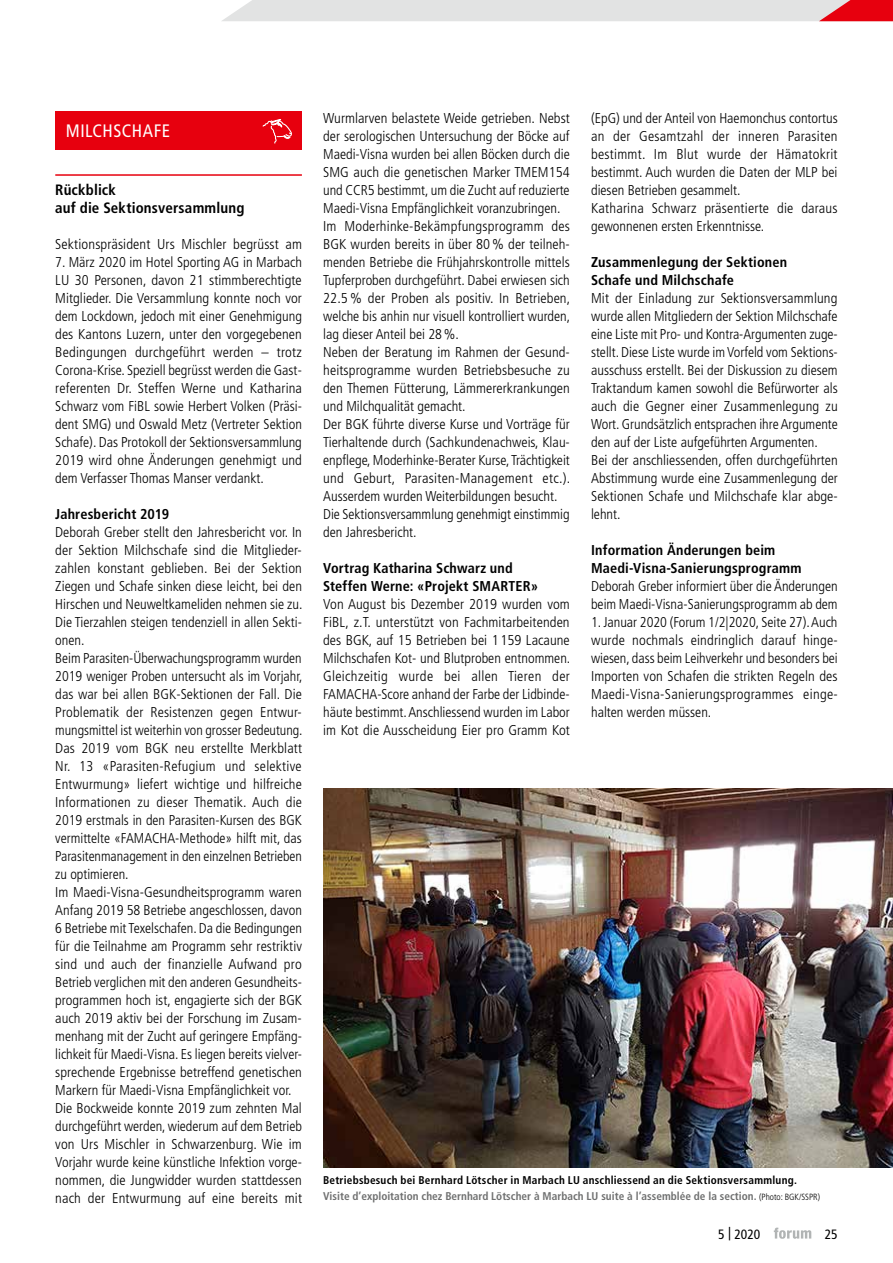
<style>
.page{position:relative;width:893px;height:1263px;background:#fff}
.page>*{position:absolute;margin:0;border:0;box-sizing:border-box;transform-origin:0 0}
.t1{font:condensed 18px "Frutiger LT Std";letter-spacing:.025em;color:#fff}
.t2{font:700 condensed 15px/18px "Frutiger LT Std";letter-spacing:.01em;color:#000}
.t3{font:300 condensed 14.25px/18px "Frutiger LT Std";color:#000}
.t4{font:700 condensed 14.25px/18px "Frutiger LT Std";letter-spacing:.01em;color:#000}
.t5{font:condensed 13.5px "Frutiger LT Std";color:#000}
.t6{font:700 condensed 11.25px/15.8px "Frutiger LT Std";letter-spacing:.015em;color:#000}
.s1{color:#6f7070}
.s2{font-weight:300;font-size:9px}
</style>
<div class="page">
<svg style="left:774px;top:1227px;width:37px;height:12px"></svg>
<div style="left:55px;top:111px;width:247px;height:39px;background:#e7000e"></div>
<svg style="left:263px;top:119px;width:29px;height:24px"></svg>
<hr style="left:55px;top:174px;width:247px;height:2px;background:#e7000e">
<img style="left:323px;top:789px;width:570px;height:378px">
<svg style="left:222px;top:0;width:671px;height:21px"></svg>
<p class="t1" style="left:66px;top:121px;width:106px">MILCHSCHAFE</p>
<p class="t2" style="left:55px;top:181px;width:191px">Rückblick<br>auf die Sektionsversammlung</p>
<p class="t3" style="left:55px;top:235px;width:248px">Sektionspräsident Urs Mischler begrüsst am</p>
<p class="t3" style="left:55px;top:253px;width:248px;text-align:justify">7. März 2020 im Hotel Sporting AG in Marbach LU 30 Personen, davon 21 stimmberechtigte Mitglieder. Die Versammlung konnte noch vor dem Lockdown, jedoch mit einer Genehmigung des Kantons Luzern, unter den vorgegebenen Bedingungen durchgeführt werden – trotz Corona-Krise. Speziell begrüsst werden die Gast&shy;referenten Dr. Steffen Werne und Katharina Schwarz vom FiBL sowie Herbert Volken (Präsi&shy;dent SMG) und Oswald Metz (Vertreter Sektion Schafe). Das Protokoll der Sektionsversammlung 2019 wird ohne Änderungen genehmigt und dem Verfasser Thomas Manser verdankt.</p>
<p class="t4" style="left:55px;top:505px;width:115px">Jahresbericht 2019</p>
<p class="t3" style="left:55px;top:523px;width:249px">Deborah Greber stellt den Jahresbericht vor. In der Sektion Milchschafe sind die Mitglieder&shy;zahlen konstant geblieben. Bei der Sektion Ziegen und Schafe sinken diese leicht, bei den Hirschen und Neuweltkameliden nehmen sie zu.<br>Die Tierzahlen steigen tendenziell in allen Sekti&shy;onen.<br>Beim Parasiten-Überwachungsprogramm wurden 2019 weniger Proben untersucht als im Vorjahr, das war bei allen BGK-Sektionen der Fall. Die Problematik der Resistenzen gegen Entwur&shy;mungsmittel ist weiterhin von grosser Bedeutung.<br>Das 2019 vom BGK neu erstellte Merkblatt Nr. 13 «Parasiten-Refugium und selektive Entwurmung» liefert wichtige und hilfreiche Informationen zu dieser Thematik. Auch die 2019 erstmals in den Parasiten-Kursen des BGK vermittelte «FAMACHA-Methode» hilft mit, das Parasitenmanagement in den einzelnen Betrieben zu optimieren.<br>Im Maedi-Visna-Gesundheitsprogramm waren Anfang 2019 58 Betriebe angeschlossen, davon 6 Betriebe mit Texelschafen. Da die Bedingungen für die Teilnahme am Programm sehr restriktiv sind und auch der finanzielle Aufwand pro Betrieb verglichen mit den anderen Gesundheits&shy;programmen hoch ist, engagierte sich der BGK auch 2019 aktiv bei der Forschung im Zusam&shy;menhang mit der Zucht auf geringere Empfäng&shy;lichkeit für Maedi-Visna. Es liegen bereits vielver&shy;sprechende Ergebnisse betreffend genetischen Markern für Maedi-Visna Empfänglichkeit vor.<br>Die Bockweide konnte 2019 zum zehnten Mal durchgeführt werden, wiederum auf dem Betrieb von Urs Mischler in Schwarzenburg. Wie im Vorjahr wurde keine künstliche Infektion vorge&shy;nommen, die Jungwidder wurden stattdessen nach der Entwurmung auf eine bereits mit</p>
<p class="t3" style="left:323px;top:109px;width:249px">Wurmlarven belastete Weide getrieben. Nebst der serologischen Untersuchung der Böcke auf Maedi-Visna wurden bei allen Böcken durch die SMG auch die genetischen Marker TMEM154 und CCR5 bestimmt, um die Zucht auf reduzierte Maedi-Visna Empfänglichkeit voranzubringen.<br>Im Moderhinke-Bekämpfungsprogramm des BGK wurden bereits in über 80% der teilneh&shy;menden Betriebe die Frühjahrskontrolle mittels Tupferproben durchgeführt. Dabei erwiesen sich 22.5 % der Proben als positiv. In Betrieben, welche bis anhin nur visuell kontrolliert wurden, lag dieser Anteil bei 28%.<br>Neben der Beratung im Rahmen der Gesund&shy;heitsprogramme wurden Betriebsbesuche zu den Themen Fütterung, Lämmererkrankungen und Milchqualität gemacht.<br>Der BGK führte diverse Kurse und Vorträge für Tierhaltende durch (Sachkundenachweis, Klau&shy;enpflege, Moderhinke-Berater Kurse, Trächtigkeit und Geburt, Parasiten-Management etc.).<br>Ausserdem wurden Weiterbildungen besucht.<br>Die Sektionsversammlung genehmigt einstimmig den Jahresbericht.</p>
<p class="t4" style="left:323px;top:559px;width:216px">Vortrag Katharina Schwarz und<br>Steffen Werne: «Projekt SMARTER»</p>
<p class="t3" style="left:323px;top:595px;width:249px;text-align:justify">Von August bis Dezember 2019 wurden vom FiBL, z.T. unterstützt von Fachmitarbeitenden des BGK, auf 15 Betrieben bei 1 159 Lacaune Milchschafen Kot- und Blutproben entnommen.<br>Gleichzeitig wurde bei allen Tieren der FAMACHA-Score anhand der Farbe der Lidbinde&shy;häute bestimmt. Anschliessend wurden im Labor im Kot die Ausscheidung Eier pro Gramm Kot</p>
<p class="t3" style="left:591px;top:109px;width:248px">(EpG) und der Anteil von Haemonchus contortus an der Gesamtzahl der inneren Parasiten bestimmt. Im Blut wurde der Hämatokrit bestimmt. Auch wurden die Daten der MLP bei diesen Betrieben gesammelt.<br>Katharina Schwarz präsentierte die daraus gewonnenen ersten Erkenntnisse.</p>
<p class="t4" style="left:591px;top:253px;width:198px">Zusammenlegung der Sektionen<br>Schafe und Milchschafe</p>
<p class="t3" style="left:591px;top:289px;width:248px">Mit der Einladung zur Sektionsversammlung wurde allen Mitgliedern der Sektion Milchschafe eine Liste mit Pro- und Kontra-Argumenten zuge&shy;stellt. Diese Liste wurde im Vorfeld vom Sektions&shy;ausschuss erstellt. Bei der Diskussion zu diesem Traktandum kamen sowohl die Befürworter als auch die Gegner einer Zusammenlegung zu Wort. Grundsätzlich entsprachen ihre Argumente den auf der Liste aufgeführten Argumenten.<br>Bei der anschliessenden, offen durchgeführten Abstimmung wurde eine Zusammenlegung der Sektionen Schafe und Milchschafe klar abge&shy;lehnt.</p>
<p class="t4" style="left:591px;top:541px;width:212px">Information Änderungen beim<br>Maedi-Visna-Sanierungsprogramm</p>
<p class="t3" style="left:591px;top:577px;width:248px">Deborah Greber informiert über die Änderungen beim Maedi-Visna-Sanierungsprogramm ab dem</p>
<p class="t3" style="left:591px;top:613px;width:248px;text-align:justify">1. Januar 2020 (Forum 1/2|2020, Seite 27). Auch wurde nochmals eindringlich darauf hinge&shy;wiesen, dass beim Leihverkehr und besonders bei Importen von Schafen die strikten Regeln des Maedi-Visna-Sanierungsprogrammes einge&shy;halten werden müssen.</p>
<p class="t6" style="left:323px;top:1172px;width:498px">Betriebsbesuch bei Bernhard Lötscher in Marbach LU anschliessend an die Sektionsversammlung.<br><span class="s1">Visite d’exploitation chez Bernhard Lötscher à Marbach LU suite à l’assemblée de la section.</span> <span class="s2">(Photo: BGK/SSPR)</span></p>
<p class="t5" style="left:718px;top:1226px;width:44px">5 | 2020</p>
<p class="t5" style="left:825px;top:1226px;width:14px">25</p>
</div>
